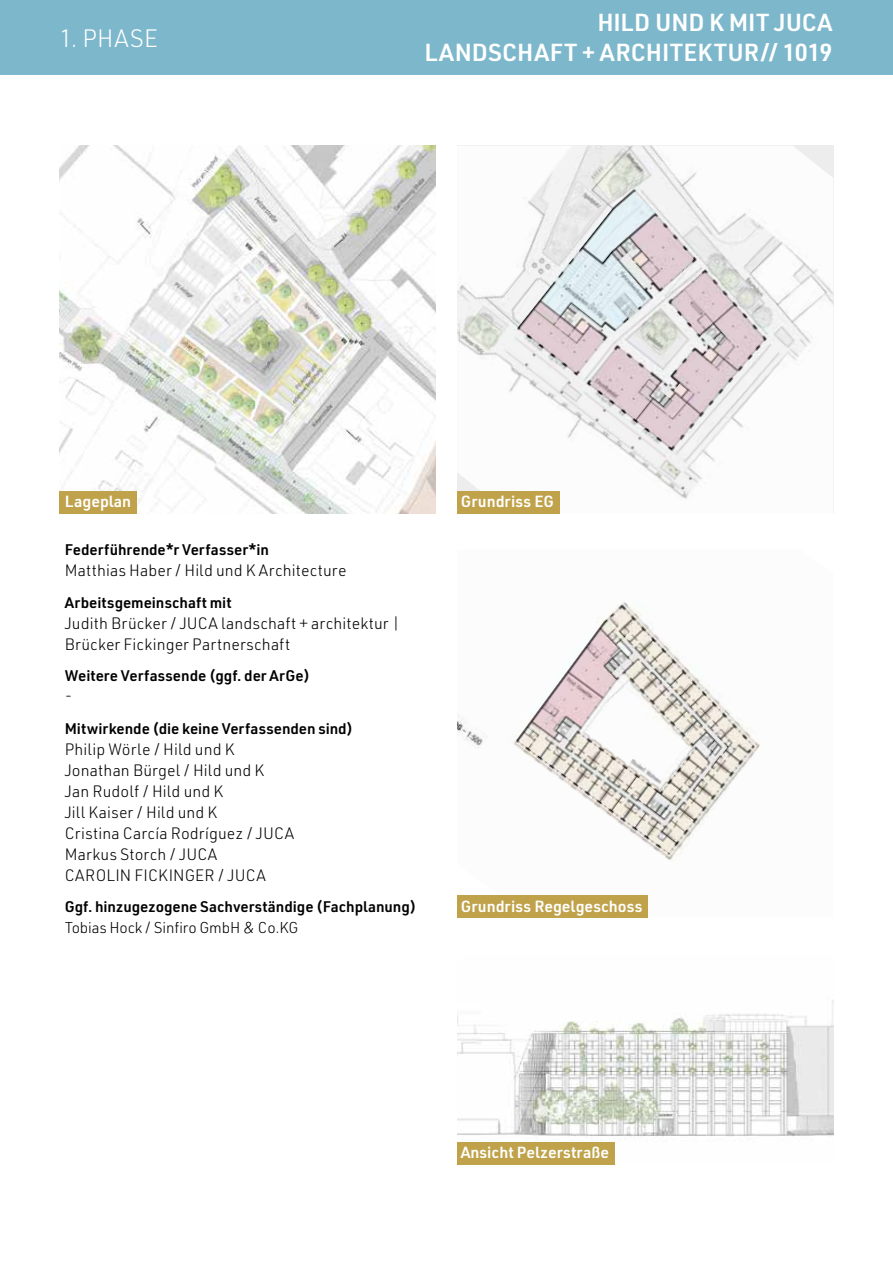
<style>
.page{position:relative;width:893px;height:1263px;background:#fff}
.page>*{position:absolute;margin:0;border:0;box-sizing:border-box;transform-origin:0 0}
.t1{font:600 24px/30px "URWDIN";color:#fff;text-align:right}
.t2{font:300 24px "URWDIN";letter-spacing:.025em;color:#fff}
.t3{font:300 15.75px/21px "URWDIN";letter-spacing:.01em;color:#000}
.t4{font:600 15.75px "URWDIN";color:#fff}
.t5{font:600 15px "URWDIN";color:#000}
.t6{font:300 15px "URWDIN";letter-spacing:-.01em;color:#000}
</style>
<div class="page">
<img style="left:457px;top:1000px;width:376px;height:164px">
<img style="left:60px;top:146px;width:376px;height:367px">
<img style="left:457px;top:146px;width:376px;height:367px">
<img style="left:457px;top:601px;width:303px;height:260px">
<div style="left:60px;top:491px;width:77px;height:22px;background:#bfa24a"></div>
<div style="left:0;top:0;width:893px;height:74px;background:#7cb7cb"></div>
<div style="left:457px;top:895px;width:191px;height:22px;background:#bfa24a"></div>
<div style="left:457px;top:1142px;width:157px;height:22px;background:#bfa24a"></div>
<div style="left:457px;top:491px;width:102px;height:22px;background:#bfa24a"></div>
<h1 class="t2" style="left:60px;top:22px;width:100px">1. PHASE</h1>
<h1 class="t1" style="left:424px;top:7px;width:409px">HILD UND K MIT JUCA<br>LANDSCHAFT + ARCHITEKTUR// 1019</h1>
<p class="t4" style="left:65px;top:491px;width:68px">Lageplan</p>
<p class="t5" style="left:65px;top:540px;width:206px">Federführende*r Verfasser*in</p>
<p class="t3" style="left:65px;top:560px;width:283px">Matthias Haber / Hild und K Architecture</p>
<p class="t5" style="left:65px;top:592px;width:168px">Arbeitsgemeinschaft mit</p>
<p class="t3" style="left:65px;top:612px;width:337px">Judith Brücker / JUCA landschaft + architektur |<br>Brücker Fickinger Partnerschaft</p>
<p class="t5" style="left:65px;top:666px;width:247px">Weitere Verfassende (ggf. der ArGe)</p>
<p class="t3" style="left:65px;top:686px;width:9px">-</p>
<p class="t5" style="left:65px;top:718px;width:290px">Mitwirkende (die keine Verfassenden sind)</p>
<p class="t3" style="left:65px;top:738px;width:231px">Philip Wörle / Hild und K<br>Jonathan Bürgel / Hild und K<br>Jan Rudolf / Hild und K<br>Jill Kaiser / Hild und K<br>Cristina Carcía Rodríguez / JUCA<br>Markus Storch / JUCA<br>CAROLIN FICKINGER / JUCA</p>
<p class="t5" style="left:65px;top:897px;width:353px">Ggf. hinzugezogene Sachverständige (Fachplanung)</p>
<p class="t6" style="left:65px;top:918px;width:235px">Tobias Hock / Sinfiro GmbH &amp; Co.KG</p>
<p class="t4" style="left:461px;top:491px;width:94px">Grundriss EG</p>
<p class="t4" style="left:461px;top:895px;width:183px">Grundriss Regelgeschoss</p>
<p class="t4" style="left:461px;top:1142px;width:150px">Ansicht Pelzerstraße</p>
</div>
